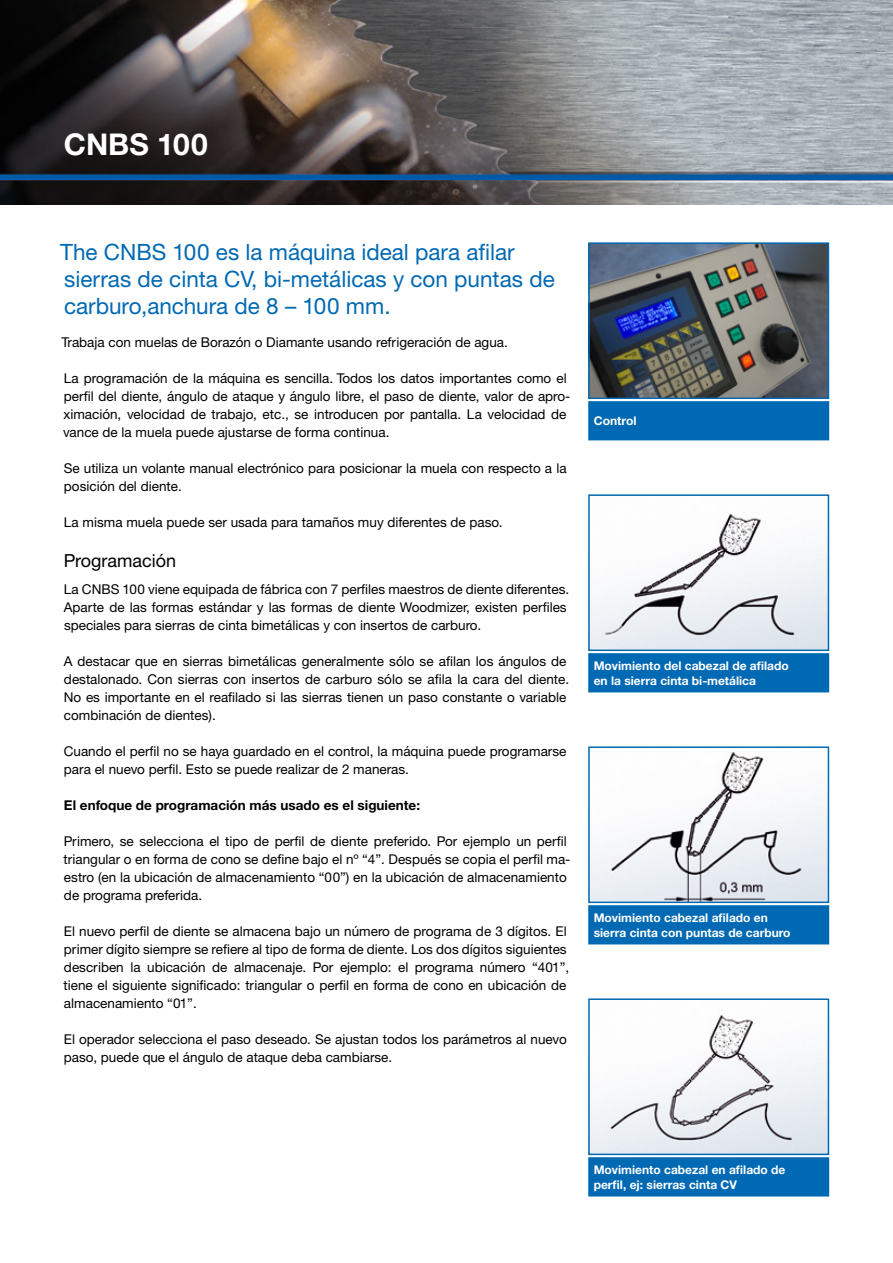
<style>
.page{position:relative;width:893px;height:1263px;background:#fff}
.page>*{position:absolute;margin:0;border:0;box-sizing:border-box;transform-origin:0 0}
.t1{font:700 30px "Helvetica Neue CE";color:#fff}
.t2{font:22.5px/27px "Helvetica Neue CE";color:#0069b3}
.t3{font:18px "Helvetica Neue CE";color:#000}
.t4{font:13.5px/18px "Helvetica Neue CE";color:#000}
.t5{font:700 13.5px "Helvetica Neue CE";color:#000}
.t6{font:700 12px/14.4px "Helvetica Neue";color:#fff}
</style>
<div class="page">
<img style="left:0;top:0;width:893px;height:204px">
<div style="left:589px;top:402px;width:239px;height:38px;background:#0069b3"></div>
<div style="left:588px;top:401px;width:241px;height:39px;border:2px solid #0069b3"></div>
<img style="left:591px;top:245px;width:235px;height:151px">
<div style="left:588px;top:242px;width:241px;height:157px;border:2px solid #0069b3"></div>
<div style="left:589px;top:654px;width:239px;height:38px;background:#0069b3"></div>
<div style="left:588px;top:653px;width:241px;height:39px;border:2px solid #0069b3"></div>
<img style="left:591px;top:514px;width:235px;height:134px">
<div style="left:588px;top:494px;width:241px;height:157px;border:2px solid #0069b3"></div>
<div style="left:589px;top:906px;width:239px;height:38px;background:#0069b3"></div>
<div style="left:588px;top:905px;width:241px;height:39px;border:2px solid #0069b3"></div>
<img style="left:591px;top:752px;width:235px;height:148px">
<div style="left:588px;top:746px;width:241px;height:157px;border:2px solid #0069b3"></div>
<div style="left:589px;top:1158px;width:239px;height:38px;background:#0069b3"></div>
<div style="left:588px;top:1157px;width:241px;height:39px;border:2px solid #0069b3"></div>
<img style="left:591px;top:1015px;width:235px;height:137px">
<div style="left:588px;top:998px;width:241px;height:157px;border:2px solid #0069b3"></div>
<h1 class="t1" style="left:64px;top:126px;width:146px">CNBS 100</h1>
<h2 class="t2" style="left:60px;top:239px;width:496px">The CNBS 100 es la máquina ideal para afilar sierras de cinta CV, bi-metálicas y con puntas de carburo,anchura de 8 – 100 mm.</h2>
<p class="t4" style="left:62px;top:333px;width:448px">Trabaja con muelas de Borazón o Diamante usando refrigeración de agua.</p>
<p class="t4" style="left:63px;top:369px;width:509px">La programación de la máquina es sencilla. Todos los datos importantes como el perfil del diente, ángulo de ataque y ángulo libre, el paso de diente, valor de apro&shy;ximación, velocidad de trabajo, etc., se introducen por pantalla. La velocidad de vance de la muela puede ajustarse de forma continua.</p>
<p class="t4" style="left:64px;top:459px;width:504px">Se utiliza un volante manual electrónico para posicionar la muela con respecto a la posición del diente.</p>
<p class="t4" style="left:64px;top:513px;width:440px">La misma muela puede ser usada para tamaños muy diferentes de paso.</p>
<h3 class="t3" style="left:64px;top:549px;width:114px">Programación</h3>
<p class="t4" style="left:64px;top:580px;width:507px">La CNBS 100 viene equipada de fábrica con 7 perfiles maestros de diente diferentes.<br>Aparte de las formas estándar y las formas de diente Woodmizer, existen perfiles speciales para sierras de cinta bimetálicas y con insertos de carburo.</p>
<p class="t4" style="left:64px;top:652px;width:507px">A destacar que en sierras bimetálicas generalmente sólo se afilan los ángulos de destalonado. Con sierras con insertos de carburo sólo se afila la cara del diente.<br>No es importante en el reafilado si las sierras tienen un paso constante o variable combinación de dientes).</p>
<p class="t4" style="left:64px;top:742px;width:504px">Cuando el perfil no se haya guardado en el control, la máquina puede programarse para el nuevo perfil. Esto se puede realizar de 2 maneras.</p>
<p class="t5" style="left:64px;top:796px;width:358px">El enfoque de programación más usado es el siguiente:</p>
<p class="t4" style="left:63px;top:832px;width:509px">Primero, se selecciona el tipo de perfil de diente preferido. Por ejemplo un perfil triangular o en forma de cono se define bajo el nº “4”. Después se copia el perfil ma&shy;estro (en la ubicación de almacenamiento “00”) en la ubicación de almacenamiento de programa preferida.</p>
<p class="t4" style="left:63px;top:922px;width:507px">El nuevo perfil de diente se almacena bajo un número de programa de 3 dígitos. El primer dígito siempre se refiere al tipo de forma de diente. Los dos dígitos siguientes describen la ubicación de almacenaje. Por ejemplo: el programa número “401”, tiene el siguiente significado: triangular o perfil en forma de cono en ubicación de almacenamiento “01”.</p>
<p class="t4" style="left:64px;top:1030px;width:504px">El operador selecciona el paso deseado. Se ajustan todos los parámetros al nuevo paso, puede que el ángulo de ataque deba cambiarse.</p>
<p class="t6" style="left:594px;top:414px;width:44px">Control</p>
<p class="t6" style="left:594px;top:658px;width:197px">Movimiento del cabezal de afilado en la sierra cinta bi-metálica</p>
<p class="t6" style="left:594px;top:910px;width:198px">Movimiento cabezal afilado en sierra cinta con puntas de carburo</p>
<p class="t6" style="left:594px;top:1162px;width:193px">Movimiento cabezal en afilado de perfil, ej: sierras cinta CV</p>
</div>
